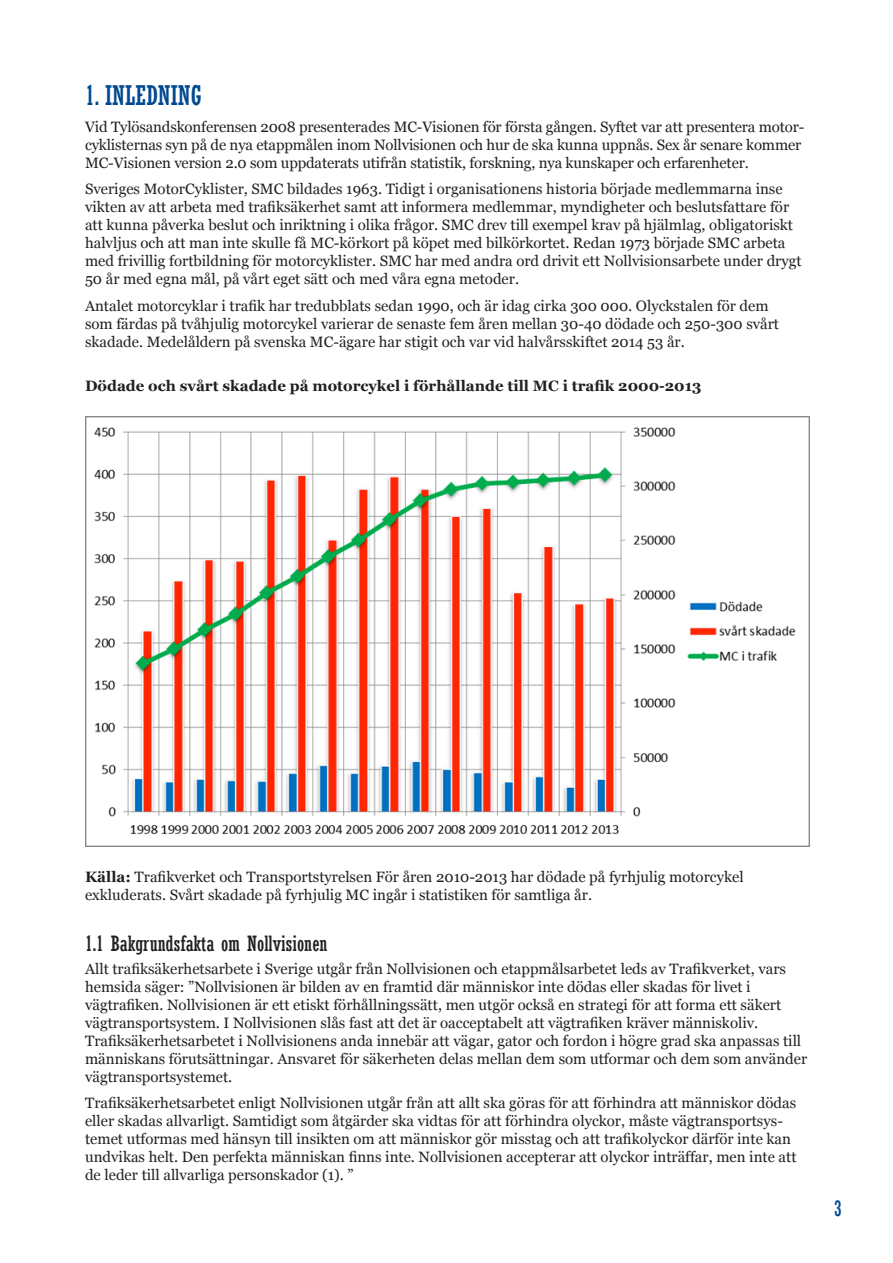
<style>
.page{position:relative;width:893px;height:1263px;background:#fff}
.page>*{position:absolute;margin:0;border:0;box-sizing:border-box;transform-origin:0 0}
.t1{font:condensed 27px "Rockwell";color:#014990}
.t2{font:condensed 21px "Rockwell";color:#231f20}
.t3{font:condensed 21px "Rockwell";color:#014990}
.t4{font:15px/18px "Georgia";color:#231f20}
.t5{font:700 15px "Georgia";color:#231f20}
.s1{font-weight:700}
</style>
<div class="page">
<img style="left:85px;top:416px;width:724px;height:430px">
<h1 class="t1" style="left:85px;top:80px;width:116px">1. INLEDNING</h1>
<p class="t4" style="left:85px;top:118px;width:721px">Vid Tylösandskonferensen 2008 presenterades MC-Visionen för första gången. Syftet var att presentera motor&shy;cyklisternas syn på de nya etappmålen inom Nollvisionen och hur de ska kunna uppnås. Sex år senare kommer<br>MC-Visionen version 2.0 som uppdaterats utifrån statistik, forskning, nya kunskaper och erfarenheter.</p>
<p class="t4" style="left:85px;top:180px;width:718px">Sveriges MotorCyklister, SMC bildades 1963. Tidigt i organisationens historia började medlemmarna inse vikten av att arbeta med trafiksäkerhet samt att informera medlemmar, myndigheter och beslutsfattare för att kunna påverka beslut och inriktning i olika frågor. SMC drev till exempel krav på hjälmlag, obligatoriskt halvljus och att man inte skulle få MC-körkort på köpet med bilkörkortet. Redan 1973 började SMC arbeta med frivillig fortbildning för motorcyklister. SMC har med andra ord drivit ett Nollvisionsarbete under drygt 50 år med egna mål, på vårt eget sätt och med våra egna metoder.</p>
<p class="t4" style="left:85px;top:297px;width:696px">Antalet motorcyklar i trafik har tredubblats sedan 1990, och är idag cirka 300 000. Olyckstalen för dem som färdas på tvåhjulig motorcykel varierar de senaste fem åren mellan 30-40 dödade och 250-300 svårt skadade. Medelåldern på svenska MC-ägare har stigit och var vid halvårsskiftet 2014 53 år.</p>
<p class="t5" style="left:85px;top:378px;width:618px">Dödade och svårt skadade på motorcykel i förhållande till MC i trafik 2000-2013</p>
<p class="t4" style="left:85px;top:868px;width:660px"><span class="s1">Källa:</span> Trafikverket och Transportstyrelsen För åren 2010-2013 har dödade på fyrhjulig motorcykel exkluderats. Svårt skadade på fyrhjulig MC ingår i statistiken för samtliga år.</p>
<h2 class="t2" style="left:85px;top:932px;width:244px">1.1 Bakgrundsfakta om Nollvisionen</h2>
<p class="t4" style="left:85px;top:960px;width:724px">Allt trafiksäkerhetsarbete i Sverige utgår från Nollvisionen och etappmålsarbetet leds av Trafikverket, vars hemsida säger: ”Nollvisionen är bilden av en framtid där människor inte dödas eller skadas för livet i vägtrafiken. Nollvisionen är ett etiskt förhållningssätt, men utgör också en strategi för att forma ett säkert vägtransportsystem. I Nollvisionen slås fast att det är oacceptabelt att vägtrafiken kräver människoliv.<br>Trafiksäkerhetsarbetet i Nollvisionens anda innebär att vägar, gator och fordon i högre grad ska anpassas till människans förutsättningar. Ansvaret för säkerheten delas mellan dem som utformar och dem som använder vägtransportsystemet.</p>
<p class="t4" style="left:85px;top:1094px;width:713px">Trafiksäkerhetsarbetet enligt Nollvisionen utgår från att allt ska göras för att förhindra att människor dödas eller skadas allvarligt. Samtidigt som åtgärder ska vidtas för att förhindra olyckor, måste vägtransportsys&shy;temet utformas med hänsyn till insikten om att människor gör misstag och att trafikolyckor därför inte kan undvikas helt. Den perfekta människan finns inte. Nollvisionen accepterar att olyckor inträffar, men inte att de leder till allvarliga personskador (1). ”</p>
<h2 class="t3" style="left:834px;top:1197px;width:9px">3</h2>
</div>
